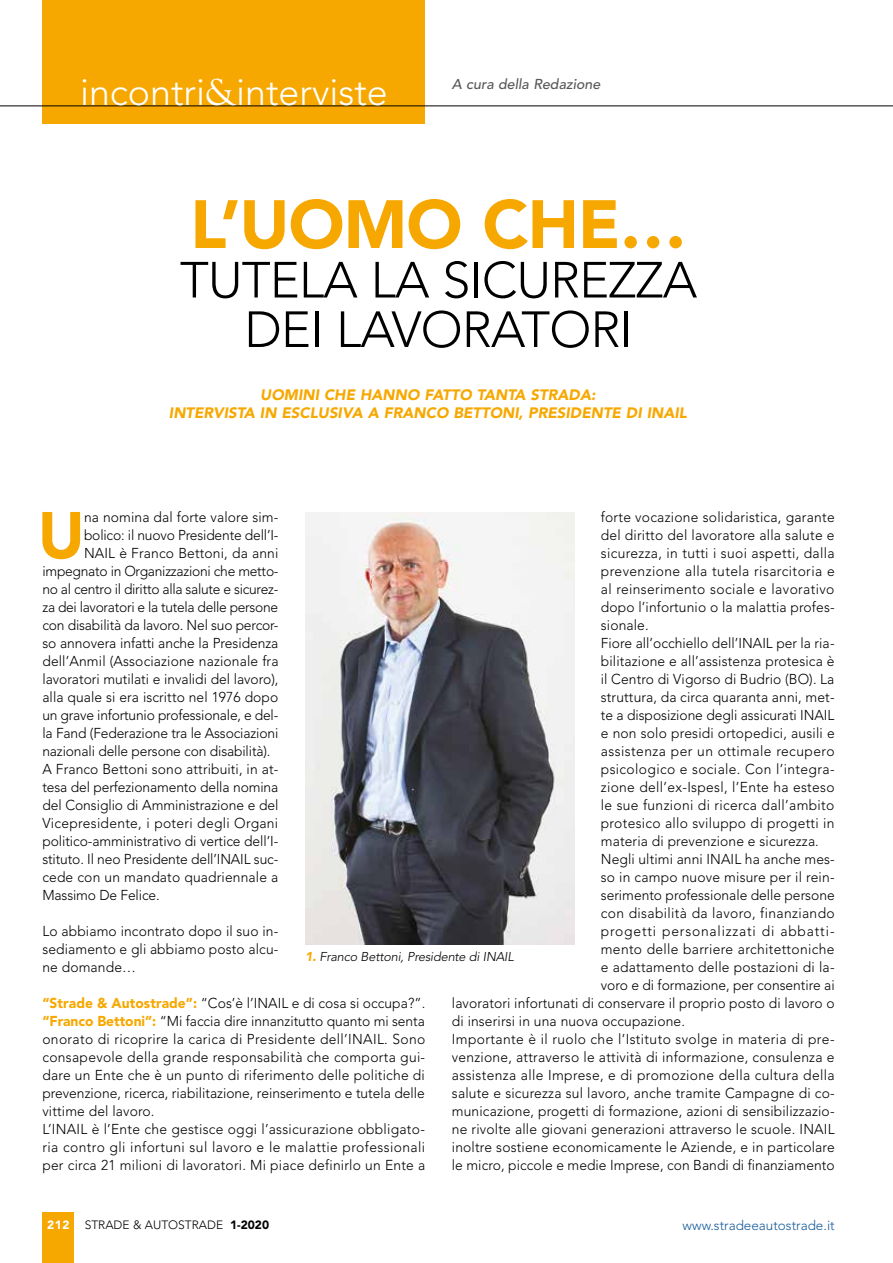
<style>
.page{position:relative;width:893px;height:1263px;background:#fff}
.page>*{position:absolute;margin:0;border:0;box-sizing:border-box;transform-origin:0 0}
.t1{font:900 67.5px "Avenir";letter-spacing:-.015em;color:#f7a800}
.t2{font:900 65.1px "Avenir";color:#f7a800}
.t3{font:300 50.25px/49.5px "Avenir";letter-spacing:-.015em;color:#000;text-align:center}
.t4{font:300 37.5px "Avenir";color:#fff}
.t5{font:italic 900 15px/18px "Avenir";color:#f7a800;text-align:center}
.t6{font:300 14.25px/18px "Avenir";letter-spacing:.01em;color:#000;text-align:justify}
.t7{font:300 14.25px "Avenir";letter-spacing:-.01em;color:#000}
.t8{font:300 14.25px "Avenir";letter-spacing:.03em;color:#000}
.t9{font:300 14.25px "Avenir";letter-spacing:-.02em;color:#000}
.t10{font:300 14.25px "Avenir";letter-spacing:-.015em;color:#000}
.t11{font:300 14.25px "Avenir";letter-spacing:.06em;color:#000}
.t12{font:italic 500 14.25px "Avenir";color:#58585a}
.t13{font:300 13.5px "Avenir";color:#165b9a}
.t14{font:italic 300 12.75px "Avenir";letter-spacing:-.015em;color:#000}
.t15{font:300 12px "Avenir";color:#000}
.t16{font:900 12px "Avenir";color:#fff}
.s1{font-family:"Goudy Std";font-weight:400}
.s2{font-weight:900;color:#f7a800}
.s3{font-weight:900}
</style>
<div class="page">
<div style="left:43px;top:0;width:382px;height:124px;background:#f7a800"></div>
<hr style="left:0;top:106px;width:893px;height:1px;background:#000">
<div style="left:42px;top:1212px;width:32px;height:51px;background:#f7a800"></div>
<img style="left:305px;top:512px;width:269px;height:432px">
<h3 class="t4" style="left:80px;top:70px;width:309px">incontri<span class="s1">&amp;</span>interviste</h3>
<p class="t12" style="left:452px;top:76px;width:150px">A cura della Redazione</p>
<h1 class="t1" style="left:190px;top:184px;width:498px">L’UOMO CHE…</h1>
<h3 class="t3" style="left:180px;top:256px;width:519px">TUTELA LA SICUREZZA<br>DEI LAVORATORI</h3>
<p class="t5" style="left:169px;top:385px;width:519px">UOMINI CHE HANNO FATTO TANTA STRADA:<br>INTERVISTA IN ESCLUSIVA A FRANCO BETTONI, PRESIDENTE DI INAIL</p>
<p class="t6" style="left:601px;top:508px;width:235px">forte vocazione solidaristica, garante</p>
<p class="t6" style="left:601px;top:526px;width:235px">del diritto del lavoratore alla salute e</p>
<p class="t6" style="left:601px;top:544px;width:235px">sicurezza, in tutti i suoi aspetti, dalla</p>
<p class="t8" style="left:601px;top:563px;width:235px">prevenzione alla tutela risarcitoria e</p>
<p class="t8" style="left:601px;top:581px;width:235px">al reinserimento sociale e lavorativo</p>
<p class="t6" style="left:601px;top:598px;width:235px">dopo l’infortunio o la malattia profes-</p>
<p class="t6" style="left:601px;top:616px;width:49px">sionale.</p>
<p class="t6" style="left:601px;top:634px;width:235px">Fiore all’occhiello dell’INAIL per la ria-</p>
<p class="t6" style="left:601px;top:652px;width:235px">bilitazione e all’assistenza protesica è</p>
<p class="t6" style="left:601px;top:670px;width:235px">il Centro di Vigorso di Budrio (BO). La</p>
<p class="t6" style="left:601px;top:688px;width:235px">struttura, da circa quaranta anni, met-</p>
<p class="t6" style="left:601px;top:706px;width:235px">te a disposizione degli assicurati INAIL</p>
<p class="t6" style="left:601px;top:724px;width:235px">e non solo presidi ortopedici, ausili e</p>
<p class="t8" style="left:601px;top:743px;width:235px">assistenza per un ottimale recupero</p>
<p class="t6" style="left:601px;top:760px;width:235px">psicologico e sociale. Con l’integra-</p>
<p class="t6" style="left:601px;top:778px;width:235px">zione dell’ex-Ispesl, l’Ente ha esteso</p>
<p class="t6" style="left:601px;top:796px;width:235px">le sue funzioni di ricerca dall’ambito</p>
<p class="t6" style="left:601px;top:814px;width:235px">protesico allo sviluppo di progetti in</p>
<p class="t6" style="left:601px;top:832px;width:220px">materia di prevenzione e sicurezza.</p>
<p class="t6" style="left:601px;top:850px;width:235px">Negli ultimi anni INAIL ha anche mes-</p>
<p class="t6" style="left:601px;top:868px;width:235px">so in campo nuove misure per il rein-</p>
<p class="t6" style="left:601px;top:886px;width:235px">serimento professionale delle persone</p>
<p class="t6" style="left:601px;top:904px;width:235px">con disabilità da lavoro, finanziando</p>
<p class="t11" style="left:601px;top:923px;width:235px">progetti personalizzati di abbatti-</p>
<p class="t6" style="left:601px;top:940px;width:235px">mento delle barriere architettoniche</p>
<p class="t6" style="left:601px;top:958px;width:235px">e adattamento delle postazioni di la-</p>
<p class="t6" style="left:601px;top:976px;width:235px">voro e di formazione, per consentire ai</p>
<p class="t6" style="left:452px;top:994px;width:384px">lavoratori infortunati di conservare il proprio posto di lavoro o</p>
<p class="t6" style="left:452px;top:1012px;width:235px">di inserirsi in una nuova occupazione.</p>
<p class="t8" style="left:452px;top:1031px;width:384px">Importante è il ruolo che l’Istituto svolge in materia di pre-</p>
<p class="t6" style="left:452px;top:1048px;width:384px">venzione, attraverso le attività di informazione, consulenza e</p>
<p class="t6" style="left:452px;top:1066px;width:384px">assistenza alle Imprese, e di promozione della cultura della</p>
<p class="t6" style="left:452px;top:1084px;width:384px">salute e sicurezza sul lavoro, anche tramite Campagne di co-</p>
<p class="t6" style="left:452px;top:1102px;width:384px">municazione, progetti di formazione, azioni di sensibilizzazio-</p>
<p class="t6" style="left:452px;top:1120px;width:384px">ne rivolte alle giovani generazioni attraverso le scuole. INAIL</p>
<p class="t6" style="left:452px;top:1138px;width:384px">inoltre sostiene economicamente le Aziende, e in particolare</p>
<p class="t6" style="left:452px;top:1156px;width:384px">le micro, piccole e medie Imprese, con Bandi di finanziamento</p>
<h2 class="t2" style="left:38px;top:496px;width:48px">U</h2>
<p class="t6" style="left:84px;top:508px;width:196px">na nomina dal forte valore sim-</p>
<p class="t7" style="left:84px;top:527px;width:196px">bolico: il nuovo Presidente dell’I-</p>
<p class="t6" style="left:84px;top:544px;width:196px">NAIL è Franco Bettoni, da anni</p>
<p class="t9" style="left:42px;top:563px;width:237px">impegnato in Organizzazioni che metto-</p>
<p class="t9" style="left:42px;top:581px;width:237px">no al centro il diritto alla salute e sicurez-</p>
<p class="t9" style="left:42px;top:599px;width:237px">za dei lavoratori e la tutela delle persone</p>
<p class="t7" style="left:42px;top:617px;width:237px">con disabilità da lavoro. Nel suo percor-</p>
<p class="t6" style="left:42px;top:634px;width:237px">so annovera infatti anche la Presidenza</p>
<p class="t6" style="left:42px;top:652px;width:238px">dell’Anmil (Associazione nazionale fra</p>
<p class="t6" style="left:42px;top:670px;width:238px">lavoratori mutilati e invalidi del lavoro),</p>
<p class="t6" style="left:42px;top:688px;width:237px">alla quale si era iscritto nel 1976 dopo</p>
<p class="t10" style="left:42px;top:707px;width:237px">un grave infortunio professionale, e del-</p>
<p class="t7" style="left:42px;top:725px;width:237px">la Fand (Federazione tra le Associazioni</p>
<p class="t7" style="left:42px;top:743px;width:230px">nazionali delle persone con disabilità).</p>
<p class="t6" style="left:42px;top:760px;width:237px">A Franco Bettoni sono attribuiti, in at-</p>
<p class="t7" style="left:42px;top:779px;width:237px">tesa del perfezionamento della nomina</p>
<p class="t6" style="left:42px;top:796px;width:238px">del Consiglio di Amministrazione e del</p>
<p class="t6" style="left:42px;top:814px;width:237px">Vicepresidente, i poteri degli Organi</p>
<p class="t6" style="left:42px;top:832px;width:237px">politico-amministrativo di vertice dell’I-</p>
<p class="t7" style="left:42px;top:851px;width:237px">stituto. Il neo Presidente dell’INAIL suc-</p>
<p class="t6" style="left:42px;top:868px;width:237px">cede con un mandato quadriennale a</p>
<p class="t7" style="left:42px;top:887px;width:119px">Massimo De Felice.</p>
<p class="t6" style="left:42px;top:922px;width:237px">Lo abbiamo incontrato dopo il suo in&shy;sediamento e gli abbiamo posto alcu&shy;ne domande…</p>
<p class="t6" style="left:42px;top:994px;width:384px;text-align:left"><span class="s2">“Strade &amp; Autostrade”:</span> “Cos’è l’INAIL e di cosa si occupa?”. <span class="s2">“Franco Bettoni”:</span> “Mi faccia dire innanzitutto quanto mi senta onorato di ricoprire la carica di Presidente dell’INAIL. Sono consapevole della grande responsabilità che comporta gui&shy;dare un Ente che è un punto di riferimento delle politiche di prevenzione, ricerca, riabilitazione, reinserimento e tutela delle vittime del lavoro.<br>L’INAIL è l’Ente che gestisce oggi l’assicurazione obbligato&shy;ria contro gli infortuni sul lavoro e le malattie professionali per circa 21 milioni di lavoratori. Mi piace definirlo un Ente a</p>
<p class="t14" style="left:305px;top:949px;width:210px"><span class="s2">1.</span> Franco Bettoni, Presidente di INAIL</p>
<p class="t16" style="left:47px;top:1218px;width:24px">212</p>
<p class="t15" style="left:85px;top:1218px;width:186px">STRADE &amp; AUTOSTRADE <span class="s3">1-2020</span></p>
<p class="t13" style="left:683px;top:1217px;width:154px">www.stradeeautostrade.it</p>
</div>
